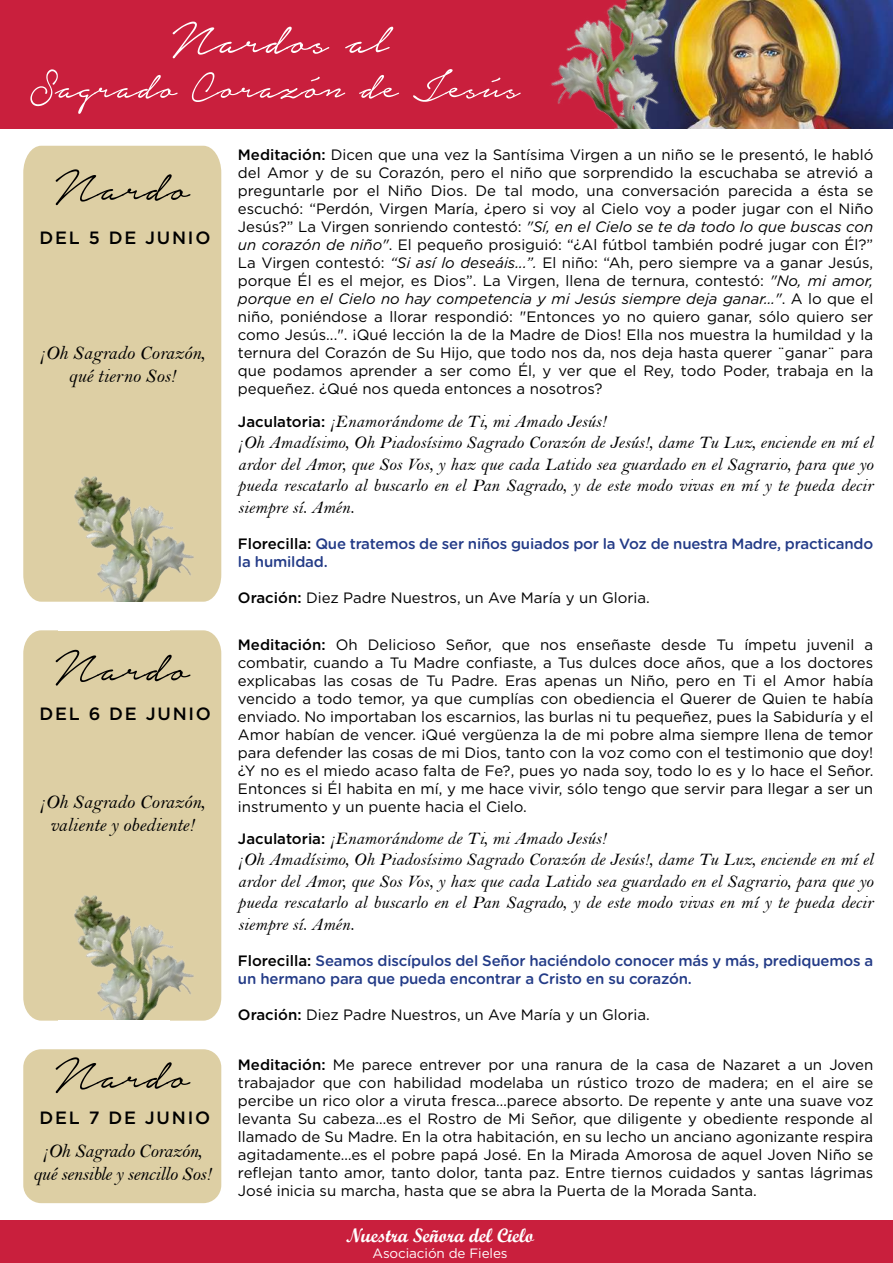
<style>
.page{position:relative;width:893px;height:1263px;background:#fff}
.page>*{position:absolute;margin:0;border:0;box-sizing:border-box;transform-origin:0 0}
.t1{font:58.5px "Notera Personal Use Only";color:#fff}
.t2{font:57px "Notera Personal Use Only";color:#000}
.t3{font:51px "Notera Personal Use Only";color:#fff}
.t4{font:19.5px/23.4px "Bell MT Italic";color:#000;text-align:center}
.t5{font:19.5px "Script MT Bold";letter-spacing:-.01em;color:#fff}
.t6{font:18px/21.6px "Bell MT Italic";color:#000}
.t7{font:500 17.85px "Gotham";letter-spacing:.1em;color:#000}
.t8{font:15px/18px "Gotham";color:#000;text-align:justify}
.t9{font:500 15px/18px "Gotham Rounded";letter-spacing:-.015em;color:#233b87}
.t10{font:13.5px "Gotham";letter-spacing:-.01em;color:#fff}
.s1{font-weight:500}
.s2{font-style:italic}
.s3{font-family:"Gotham";font-weight:500;font-size:15px}
.s4{font-family:"Gotham";color:#000}
</style>
<div class="page">
<div style="left:0;top:1220px;width:893px;height:43px;background:#c91f3d"></div>
<div style="left:0;top:0;width:893px;height:129px;background:#c91f3d"></div>
<img style="left:779px;top:0;width:114px;height:129px">
<img style="left:551px;top:0;width:228px;height:129px">
<div style="left:23px;top:685px;width:198px;height:153px;background:#ddcfa4"></div>
<img style="left:23px;top:838px;width:199px;height:266px">
<div style="left:59px;top:1021px;width:111px;height:28px;background:#fff"></div>
<div style="left:23px;top:146px;width:198px;height:273px;background:#ddcfa4"></div>
<img style="left:23px;top:419px;width:199px;height:266px">
<div style="left:59px;top:602px;width:111px;height:28px;background:#fff"></div>
<div style="left:23px;top:1049px;width:198px;height:154px;background:#ddcfa4;border-radius:18px"></div>
<h1 class="t1" style="left:172px;top:11px;width:218px">Nardos al</h1>
<h3 class="t3" style="left:30px;top:61px;width:491px">Sagrado Corazón de Jesús</h3>
<h2 class="t2" style="left:55px;top:159px;width:136px">Nardo</h2>
<p class="t7" style="left:39px;top:227px;width:172px">DEL 5 DE JUNIO</p>
<h3 class="t4" style="left:40px;top:341px;width:167px">¡Oh Sagrado Corazón, qué tierno Sos!</h3>
<h2 class="t2" style="left:55px;top:639px;width:136px">Nardo</h2>
<p class="t7" style="left:39px;top:703px;width:173px">DEL 6 DE JUNIO</p>
<h3 class="t4" style="left:40px;top:790px;width:167px">¡Oh Sagrado Corazón, valiente y obediente!</h3>
<h2 class="t2" style="left:55px;top:1047px;width:136px">Nardo</h2>
<p class="t7" style="left:39px;top:1108px;width:172px">DEL 7 DE JUNIO</p>
<h3 class="t4" style="left:33px;top:1139px;width:180px">¡Oh Sagrado Corazón, qué sensible y sencillo Sos!</h3>
<p class="t8" style="left:238px;top:145px;width:637px"><span class="s1">Meditación:</span> Dicen que una vez la Santísima Virgen a un niño se le presentó, le habló del Amor y de su Corazón, pero el niño que sorprendido la escuchaba se atrevió a preguntarle por el Niño Dios. De tal modo, una conversación parecida a ésta se escuchó: “Perdón, Virgen María, ¿pero si voy al Cielo voy a poder jugar con el Niño Jesús?” La Virgen sonriendo contestó: <span class="s2">"Sí, en el Cielo se te da todo lo que buscas con un corazón de niño"</span>. El pequeño prosiguió: “¿Al fútbol también podré jugar con Él?” La Virgen contestó: <span class="s2">“Si así lo deseáis...”.</span> El niño: “Ah, pero siempre va a ganar Jesús, porque Él es el mejor, es Dios”. La Virgen, llena de ternura, contestó: <span class="s2">"No, mi amor, porque en el Cielo no hay competencia y mi Jesús siempre deja ganar…"</span>. A lo que el niño, poniéndose a llorar respondió: "Entonces yo no quiero ganar, sólo quiero ser como Jesús...". ¡Qué lección la de la Madre de Dios! Ella nos muestra la humildad y la ternura del Corazón de Su Hijo, que todo nos da, nos deja hasta querer ¨ganar¨ para que podamos aprender a ser como Él, y ver que el Rey, todo Poder, trabaja en la pequeñez. ¿Qué nos queda entonces a nosotros?</p>
<p class="t6" style="left:238px;top:410px;width:637px"><span class="s3">Jaculatoria:</span> ¡Enamorándome de Ti, mi Amado Jesús!<br>¡Oh Amadísimo, Oh Piadosísimo Sagrado Corazón de Jesús!, dame Tu Luz, enciende en mí el ardor del Amor, que Sos Vos, y haz que cada Latido sea guardado en el Sagrario, para que yo pueda rescatarlo al buscarlo en el Pan Sagrado, y de este modo vivas en mí y te pueda decir siempre sí. Amén.</p>
<p class="t9" style="left:238px;top:534px;width:637px"><span class="s4">Florecilla:</span> Que tratemos de ser niños guiados por la Voz de nuestra Madre, practicando la humildad.</p>
<p class="t8" style="left:238px;top:588px;width:413px"><span class="s1">Oración:</span> Diez Padre Nuestros, un Ave María y un Gloria.</p>
<p class="t8" style="left:238px;top:635px;width:637px"><span class="s1">Meditación:</span> Oh Delicioso Señor, que nos enseñaste desde Tu ímpetu juvenil a combatir, cuando a Tu Madre confiaste, a Tus dulces doce años, que a los doctores explicabas las cosas de Tu Padre. Eras apenas un Niño, pero en Ti el Amor había vencido a todo temor, ya que cumplías con obediencia el Querer de Quien te había enviado. No importaban los escarnios, las burlas ni tu pequeñez, pues la Sabiduría y el Amor habían de vencer. ¡Qué vergüenza la de mi pobre alma siempre llena de temor para defender las cosas de mi Dios, tanto con la voz como con el testimonio que doy! ¿Y no es el miedo acaso falta de Fe?, pues yo nada soy, todo lo es y lo hace el Señor.<br>Entonces si Él habita en mí, y me hace vivir, sólo tengo que servir para llegar a ser un instrumento y un puente hacia el Cielo.</p>
<p class="t6" style="left:238px;top:827px;width:637px"><span class="s3">Jaculatoria:</span> ¡Enamorándome de Ti, mi Amado Jesús!<br>¡Oh Amadísimo, Oh Piadosísimo Sagrado Corazón de Jesús!, dame Tu Luz, enciende en mí el ardor del Amor, que Sos Vos, y haz que cada Latido sea guardado en el Sagrario, para que yo pueda rescatarlo al buscarlo en el Pan Sagrado, y de este modo vivas en mí y te pueda decir siempre sí. Amén.</p>
<p class="t9" style="left:238px;top:951px;width:637px"><span class="s4">Florecilla:</span> Seamos discípulos del Señor haciéndolo conocer más y más, prediquemos a un hermano para que pueda encontrar a Cristo en su corazón.</p>
<p class="t8" style="left:238px;top:1005px;width:413px"><span class="s1">Oración:</span> Diez Padre Nuestros, un Ave María y un Gloria.</p>
<p class="t8" style="left:238px;top:1055px;width:637px"><span class="s1">Meditación:</span> Me parece entrever por una ranura de la casa de Nazaret a un Joven trabajador que con habilidad modelaba un rústico trozo de madera; en el aire se percibe un rico olor a viruta fresca…parece absorto. De repente y ante una suave voz levanta Su cabeza…es el Rostro de Mi Señor, que diligente y obediente responde al llamado de Su Madre. En la otra habitación, en su lecho un anciano agonizante respira agitadamente…es el pobre papá José. En la Mirada Amorosa de aquel Joven Niño se reflejan tanto amor, tanto dolor, tanta paz. Entre tiernos cuidados y santas lágrimas José inicia su marcha, hasta que se abra la Puerta de la Morada Santa.</p>
<h3 class="t5" style="left:346px;top:1223px;width:190px">Nuestra Señora del Cielo</h3>
<p class="t10" style="left:372px;top:1246px;width:137px">Asociación de Fieles</p>
</div>
